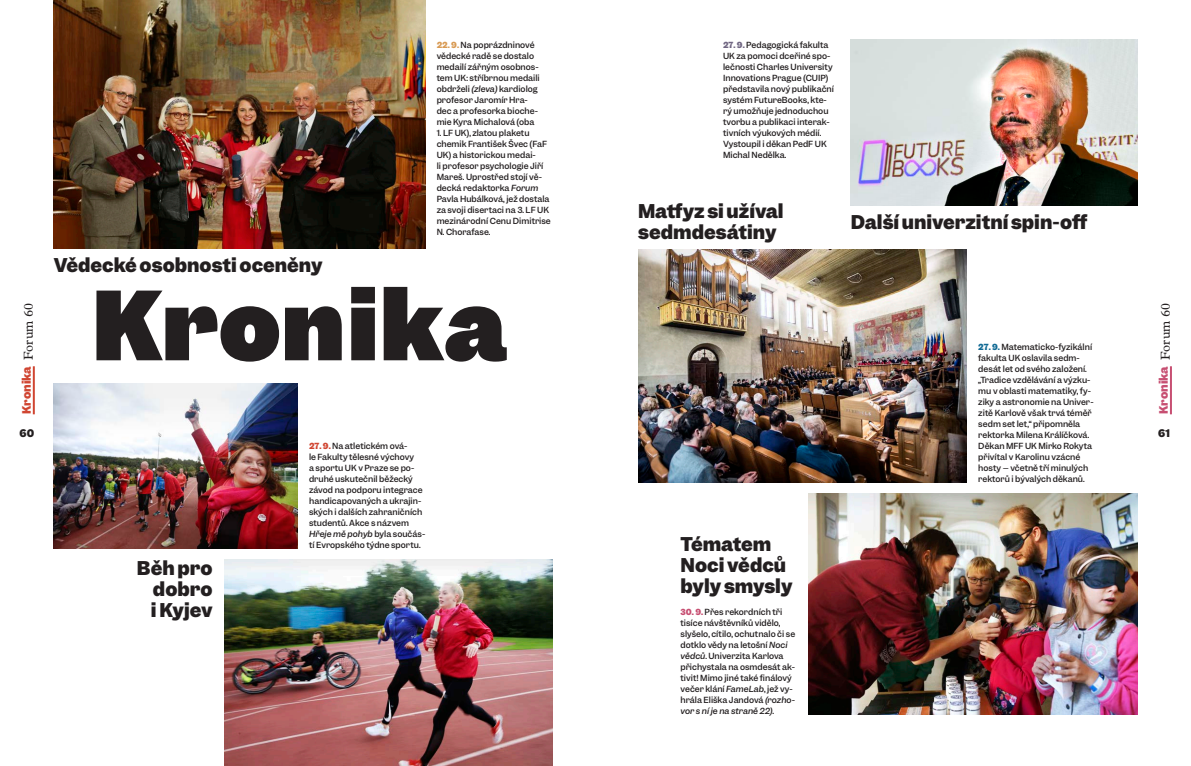
<style>
.page{position:relative;width:1191px;height:766px;background:#fff}
.page>*{position:absolute;margin:0;border:0;box-sizing:border-box;transform-origin:0 0}
.t1{font:900 90px "Garnett";letter-spacing:.005em;color:#231f20}
.t2{font:700 18px/21px "Garnett";color:#231f20}
.t3{font:700 11px "Garnett";color:#d04531}
.t4{font:700 11px "Garnett";color:#c74f72}
.t5{font:700 10px "Garnett";color:#231f20}
.t6{font:500 8px/11px "Garnett";color:#231f20}
.s1{font-weight:700;color:#d89a53}
.s2{font-style:italic}
.s3{font-weight:700;color:#706682}
.s4{font-family:"Plantin Super";font-weight:400;font-size:13px;color:#231f20}
.s5{font-weight:700;color:#116a94}
.s6{font-weight:700;color:#d04531}
.s7{font-weight:700;color:#c74f72}
</style>
<div class="page">
<img style="left:54px;top:0;width:371px;height:249px">
<hr style="left:33px;top:366px;width:2px;height:48px;background:#d04531">
<img style="left:224px;top:559px;width:329px;height:206px">
<img style="left:808px;top:493px;width:329px;height:221px">
<img style="left:54px;top:383px;width:244px;height:165px">
<hr style="left:1170px;top:366px;width:2px;height:48px;background:#c74f72">
<img style="left:638px;top:249px;width:329px;height:233px">
<img style="left:850px;top:39px;width:287px;height:166px">
<h2 class="t2" style="left:54px;top:254px;width:270px">Vědecké osobnosti oceněny</h2>
<p class="t6" style="left:437px;top:39px;width:105px"><span class="s1">22. 9.</span> Na poprázdninové vědecké radě se dostalo medailí zářným osobnos&shy;tem UK: stříbrnou medaili obdrželi <span class="s2">(zleva)</span> kardiolog profesor Jaromír Hra&shy;dec a profesorka bioche&shy;mie Kyra Michalová (oba</p>
<p class="t6" style="left:437px;top:127px;width:116px">1. LF UK), zlatou plaketu chemik František Švec (FaF<br>UK) a historickou medai-<br>li profesor psychologie Jiří<br>Mareš. Uprostřed stojí vě&shy;decká redaktorka <span class="s2">Forum<br></span>Pavla Hubálková, jež dostala za svoji disertaci na 3. LF UK mezinárodní Cenu Dimitrise<br>N. Chorafase.</p>
<p class="t6" style="left:723px;top:39px;width:112px"><span class="s3">27. 9.</span> Pedagogická fakulta<br>UK za pomoci dceřiné spo&shy;lečnosti Charles University<br>Innovations Prague (CUIP) představila nový publikační systém FutureBooks, kte&shy;rý umožňuje jednoduchou tvorbu a publikaci interak&shy;tivních výukových médií.<br>Vystoupil i děkan PedF UK<br>Michal Nedělka.</p>
<h2 class="t2" style="left:638px;top:200px;width:147px">Matfyz si užíval sedmdesátiny</h2>
<h2 class="t2" style="left:850px;top:212px;width:238px">Další univerzitní spin-off</h2>
<h1 class="t1" style="left:92px;top:264px;width:416px">Kronika</h1>
<h3 class="t3" style="left:19px;top:414px;width:113px;rotate:-90deg">Kronika <span class="s4">Forum 60</span></h3>
<h3 class="t4" style="left:1156px;top:414px;width:113px;rotate:-90deg">Kronika <span class="s4">Forum 60</span></h3>
<p class="t6" style="left:978px;top:341px;width:117px"><span class="s5">27. 9.</span> Matematicko-fyzikální fakulta UK oslavila sedm&shy;desát let od svého založení. „Tradice vzdělávání a výzku&shy;mu v oblasti matematiky, fy&shy;ziky a astronomie na Univer&shy;zitě Karlově však trvá téměř sedm set let,“ připomněla rektorka Milena Králíčková.<br>Děkan MFF UK Mirko Rokyta přivítal v Karolinu vzácné hosty – včetně tří minulých rektorů i bývalých děkanů.</p>
<p class="t5" style="left:20px;top:426px;width:16px">60</p>
<p class="t5" style="left:1158px;top:426px;width:13px">61</p>
<p class="t6" style="left:309px;top:440px;width:118px"><span class="s6">27. 9.</span> Na atletickém ová-<br>le Fakulty tělesné výchovy<br>a sportu UK v Praze se po&shy;druhé uskutečnil běžecký závod na podporu integrace handicapovaných a ukrajin&shy;ských i dalších zahraničních studentů. Akce s názvem<br><span class="s2">Hřeje mě pohyb</span> byla součás&shy;tí Evropského týdne sportu.</p>
<h2 class="t2" style="left:680px;top:533px;width:114px">Tématem<br>Noci vědců byly smysly</h2>
<h2 class="t2" style="left:151px;top:557px;width:63px;text-align:justify;text-indent:-14px">Běh pro dobro iKyjev</h2>
<p class="t6" style="left:680px;top:606px;width:116px"><span class="s7">30. 9.</span> Přes rekordních tři tisíce návštěvníků vidělo, slyšelo, cítilo, ochutnalo či se dotklo vědy na letošní <span class="s2">Noci vědců</span>. Univerzita Karlova přichystala na osmdesát ak&shy;tivit! Mimo jiné také finálový večer klání <span class="s2">FameLab</span>, jež vy&shy;hrála Eliška Jandová <span class="s2">(rozho&shy;vor s ní je na straně 22).</span></p>
</div>
